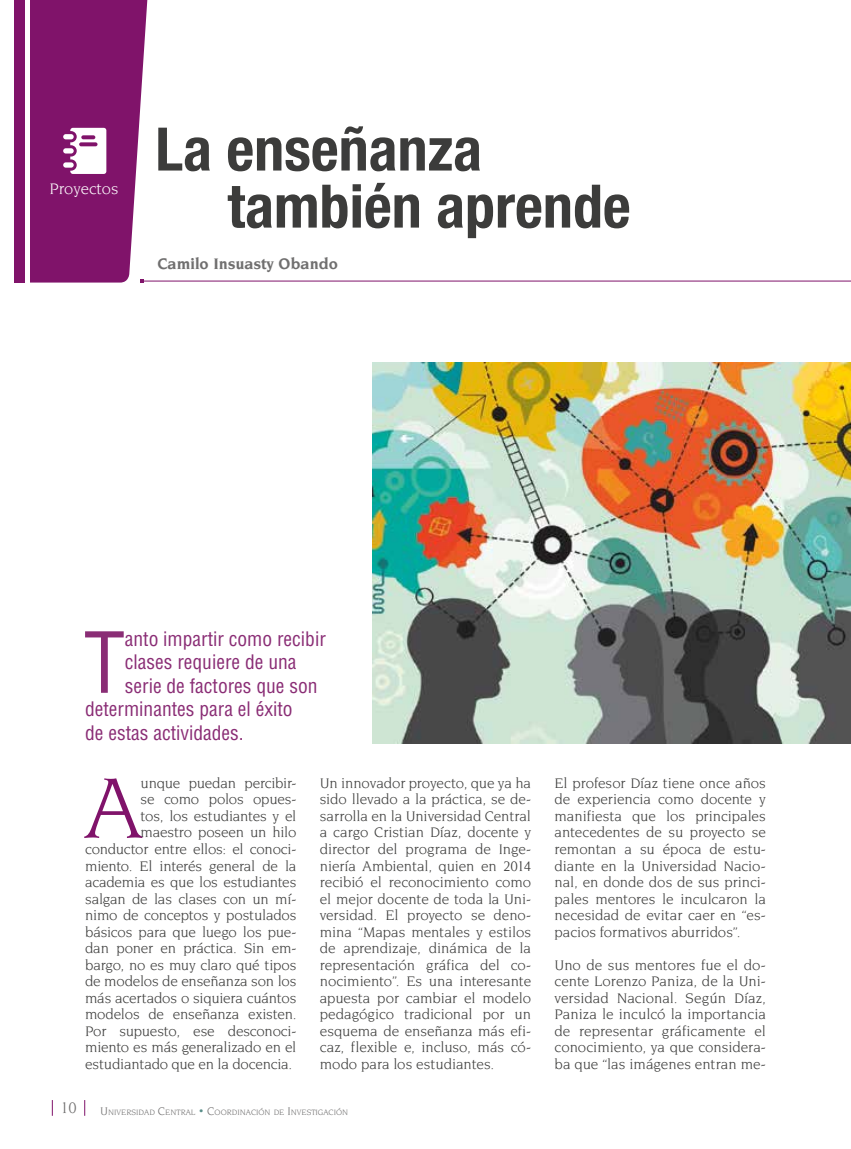
<style>
.page{position:relative;width:851px;height:1149px;background:#fff}
.page>*{position:absolute;margin:0;border:0;box-sizing:border-box;transform-origin:0 0}
.t1{font:92.4px "Novarese Std";color:#80136a}
.t2{font:condensed 81.9px "Helvetica LT Std";color:#8a2d75}
.t3{font:700 condensed 60px/57px "Helvetica Neue LT Std";color:#3c3c3b}
.t4{font:condensed 19.5px "Helvetica LT Std";color:#8a2d75}
.t5{font:700 16.5px "Novarese Std";color:#706f6f}
.t6{font:16.5px "Novarese Std";color:#fff}
.t7{font:16.5px "Novarese Std";color:#706f6f}
.t8{font:15px/16.5px "Novarese Std";letter-spacing:-.01em;color:#3c3c3b;text-align:justify}
.t9{font:8.4px "Novarese Std";color:#706f6f}
.s1{font-style:italic}
.s2{font-size:12px}
.s3{font-family:"Quicksand";font-size:12px;color:#598e8a}
</style>
<div class="page">
<hr style="left:142px;top:280px;width:708px;height:1px;background:#80136a">
<img style="left:372px;top:362px;width:478px;height:381px">
<svg style="left:31px;top:0;width:119px;height:282px;background:#8c2a79"></svg>
<svg style="left:14px;top:0;width:17px;height:283px"></svg>
<div style="left:0;top:0;width:25px;height:282px;background:#80136a"></div>
<div style="left:0;top:0;width:13px;height:284px;background:#fff"></div>
<svg style="left:70px;top:128px;width:36px;height:46px"></svg>
<div style="left:63px;top:134px;width:11px;height:5px;background:#fff;border-radius:3px"></div>
<div style="left:63px;top:148px;width:11px;height:5px;background:#fff;border-radius:3px"></div>
<div style="left:63px;top:162px;width:11px;height:6px;background:#fff;border-radius:3px"></div>
<svg style="left:84px;top:1100px;width:1px;height:15px"></svg>
<svg style="left:52px;top:1100px;width:1px;height:15px"></svg>
<p class="t6" style="left:50px;top:180px;width:70px">Proyectos</p>
<h3 class="t3" style="left:227px;top:120px;width:405px;text-indent:-72px">La enseñanza también aprende</h3>
<p class="t5" style="left:157px;top:254px;width:182px">Camilo Insuasty Obando</p>
<h2 class="t2" style="left:84px;top:611px;width:42px">T</h2>
<h3 class="t4" style="left:125px;top:626px;width:202px">anto impartir como recibir</h3>
<h3 class="t4" style="left:125px;top:650px;width:173px">clases requiere de una</h3>
<h3 class="t4" style="left:125px;top:673px;width:194px">serie de factores que son</h3>
<h3 class="t4" style="left:85px;top:696px;width:209px">determinantes para el éxito</h3>
<h3 class="t4" style="left:85px;top:720px;width:160px">de estas actividades.</h3>
<p class="t8" style="left:85px;top:774px;width:213px;text-align:right">unque puedan percibir-<br>se como polos opues-<br>tos, los estudiantes y el<br>maestro poseen un hilo conductor entre ellos: el conoci&shy;miento. El interés general de la academia es que los estudiantes salgan de las clases con un mí&shy;nimo de conceptos y postulados básicos para que luego los pue&shy;dan poner en práctica. Sin em&shy;bargo, no es muy claro qué tipos de modelos de enseñanza son los más acertados o siquiera cuántos modelos de enseñanza existen.<br>Por supuesto, ese desconoci&shy;miento es más generalizado en el estudiantado que en la docencia.</p>
<p class="t8" style="left:554px;top:774px;width:213px">El profesor Díaz tiene once años de experiencia como docente y manifiesta que los principales antecedentes de su proyecto se remontan a su época de estu&shy;diante en la Universidad Nacio&shy;nal, en donde dos de sus princi&shy;pales mentores le inculcaron la necesidad de evitar caer en “es&shy;pacios formativos aburridos”.</p>
<p class="t8" style="left:320px;top:774px;width:213px">Un innovador proyecto, que ya ha sido llevado a la práctica, se de&shy;sarrolla en la Universidad Central a cargo Cristian Díaz, docente y director del programa de Inge&shy;niería Ambiental, quien en 2014 recibió el reconocimiento como el mejor docente de toda la Uni&shy;versidad. El proyecto se deno&shy;mina “Mapas mentales y estilos de aprendizaje, dinámica de la representación gráfica del co&shy;nocimiento”<span class="s1">.</span> Es una interesante apuesta por cambiar el modelo pedagógico tradicional por un esquema de enseñanza más efi&shy;caz, flexible e, incluso, más có&shy;modo para los estudiantes.</p>
<h1 class="t1" style="left:85px;top:757px;width:58px">A</h1>
<p class="t8" style="left:554px;top:956px;width:213px">Uno de sus mentores fue el do&shy;cente Lorenzo Paniza, de la Uni&shy;versidad Nacional. Según Díaz, Paniza le inculcó la importancia de representar gráficamente el conocimiento, ya que considera&shy;ba que “las imágenes entran me-</p>
<p class="t7" style="left:60px;top:1098px;width:18px">10</p>
<p class="t9" style="left:100px;top:1107px;width:249px"><span class="s2">U</span>NIVERSIDAD <span class="s2">C</span>ENTRAL <span class="s3">•</span> <span class="s2">C</span>OORDINACIÓN DE <span class="s2">I</span> NVESTIGACIÓN</p>
</div>
